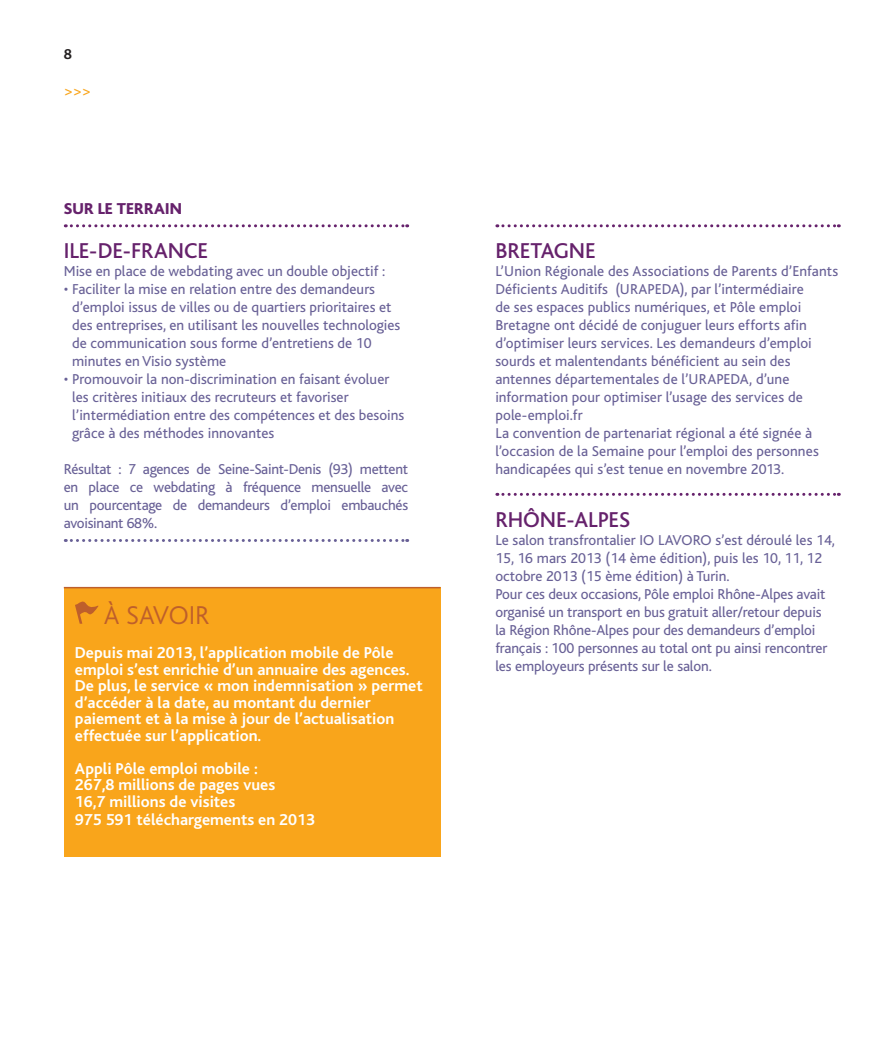
<style>
.page{position:relative;width:893px;height:1063px;background:#fff}
.page>*{position:absolute;margin:0;border:0;box-sizing:border-box;transform-origin:0 0}
.t1{font:300 27px "Bliss";color:#be5f2b}
.t2{font:500 22.5px "Bliss";letter-spacing:-.005em;color:#66226c}
.t3{font:700 16.5px/16.5px "Bliss";color:#fff}
.t4{font:800 16.5px "Bliss";letter-spacing:.01em;color:#66226c}
.t5{font:15px/18px "Bliss";color:#686096}
.t6{font:15px "Bliss";color:#f9a51b}
.t7{font:700 15px "Bliss";color:#231f20}
</style>
<div class="page">
<svg style="left:65px;top:224px;width:343px;height:3px"></svg>
<svg style="left:65px;top:539px;width:343px;height:3px"></svg>
<div style="left:64px;top:587px;width:377px;height:270px;background:#f9a51b"></div>
<svg style="left:75px;top:601px;width:24px;height:23px"></svg>
<hr style="left:64px;top:587px;width:377px;height:1px;background:#be5f2b">
<svg style="left:497px;top:224px;width:342px;height:3px"></svg>
<svg style="left:497px;top:493px;width:342px;height:3px"></svg>
<p class="t7" style="left:64px;top:46px;width:10px">8</p>
<p class="t6" style="left:64px;top:84px;width:29px">&gt;&gt;&gt;</p>
<p class="t4" style="left:64px;top:200px;width:120px">SUR LE TERRAIN</p>
<p class="t2" style="left:64px;top:239px;width:146px">ILE-DE-FRANCE</p>
<p class="t5" style="left:64px;top:263px;width:323px">Mise en place de webdating avec un double objectif :</p>
<p class="t5" style="left:72px;top:281px;width:330px;text-indent:-8px">• Faciliter la mise en relation entre des demandeurs d’emploi issus de villes ou de quartiers prioritaires et des entreprises, en utilisant les nouvelles technologies de communication sous forme d’entretiens de 10 minutes en Visio système</p>
<p class="t5" style="left:72px;top:371px;width:334px;text-indent:-8px">• Promouvoir la non-discrimination en faisant évoluer les critères initiaux des recruteurs et favoriser l’intermédiation entre des compétences et des besoins grâce à des méthodes innovantes</p>
<p class="t5" style="left:64px;top:461px;width:346px;text-align:justify">Résultat : 7 agences de Seine-Saint-Denis (93) mettent en place ce webdating à fréquence mensuelle avec un pourcentage de demandeurs d’emploi embauchés avoisinant 68%.</p>
<p class="t1" style="left:104px;top:601px;width:107px">À SAVOIR</p>
<p class="t3" style="left:75px;top:645px;width:336px">Depuis mai 2013, l’application mobile de Pôle emploi s’est enrichie d’un annuaire des agences.</p>
<p class="t3" style="left:75px;top:678px;width:349px">De plus, le service « mon indemnisation » permet d’accéder à la date, au montant du dernier paiement et à la mise à jour de l’actualisation effectuée sur l’application.</p>
<p class="t3" style="left:75px;top:760px;width:184px">Appli Pôle emploi mobile :</p>
<p class="t3" style="left:75px;top:777px;width:202px">267,8 millions de pages vues</p>
<p class="t3" style="left:75px;top:793px;width:162px">16,7 millions de visites</p>
<p class="t3" style="left:75px;top:811px;width:242px">975 591 téléchargements en 2013</p>
<p class="t2" style="left:495px;top:239px;width:102px">BRETAGNE</p>
<p class="t5" style="left:495px;top:263px;width:344px">L’Union Régionale des Associations de Parents d’Enfants Déficients Auditifs (URAPEDA), par l’intermédiaire<br>de ses espaces publics numériques, et Pôle emploi Bretagne ont décidé de conjuguer leurs efforts afin d’optimiser leurs services. Les demandeurs d’emploi sourds et malentendants bénéficient au sein des antennes départementales de l’URAPEDA, d’une information pour optimiser l’usage des services de pole-emploi.fr<br>La convention de partenariat régional a été signée à l’occasion de la Semaine pour l’emploi des personnes handicapées qui s’est tenue en novembre 2013.</p>
<p class="t2" style="left:495px;top:508px;width:136px">RHÔNE-ALPES</p>
<p class="t5" style="left:495px;top:531px;width:341px">Le salon transfrontalier IO LAVORO s’est déroulé les 14,<br>15, 16 mars 2013 (14 ème édition), puis les 10, 11, 12 octobre 2013 (15 ème édition) à Turin.</p>
<p class="t5" style="left:495px;top:585px;width:334px">Pour ces deux occasions, Pôle emploi Rhône-Alpes avait organisé un transport en bus gratuit aller/retour depuis la Région Rhône-Alpes pour des demandeurs d’emploi français : 100 personnes au total ont pu ainsi rencontrer les employeurs présents sur le salon.</p>
</div>
